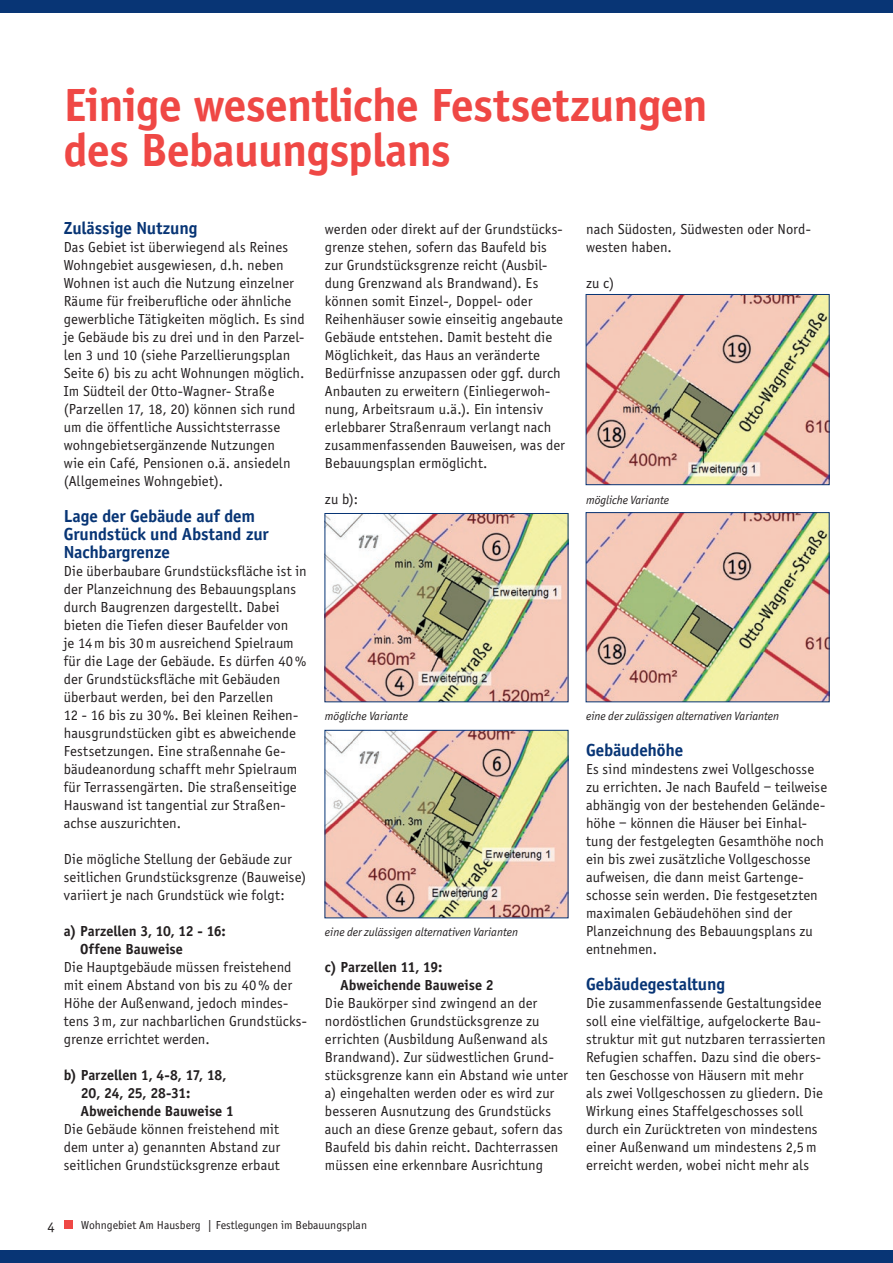
<style>
.page{position:relative;width:893px;height:1263px;background:#fff}
.page>*{position:absolute;margin:0;border:0;box-sizing:border-box;transform-origin:0 0}
.Head_1{font:700 48px "Officina Sans";letter-spacing:-.01em;color:#ef4845}
.Head_2{font:700 18px/18px "Officina Sans";letter-spacing:-.005em;color:#083575}
.Copy{font:15px/18px "Officina Sans";letter-spacing:.005em;color:#231f20}
.Copy-2{font:700 15px/18px "Officina Sans";color:#231f20}
.BU{font:italic 12px "Officina Sans ITC Std";color:#231f20}
.t1{font:12px "Officina Sans";color:#231f20}
</style>
<div class="page">
<div style="left:0;top:0;width:893px;height:13px;background:#083575"></div>
<div style="left:0;top:1250px;width:893px;height:13px;background:#083575"></div>
<img style="left:327px;top:515px;width:239px;height:185px">
<div style="left:325px;top:513px;width:243px;height:189px;border:1px solid #083575"></div>
<img style="left:588px;top:296px;width:239px;height:187px">
<div style="left:586px;top:294px;width:243px;height:191px;border:1px solid #083575"></div>
<img style="left:588px;top:514px;width:239px;height:186px">
<div style="left:586px;top:512px;width:243px;height:190px;border:1px solid #083575"></div>
<img style="left:327px;top:732px;width:239px;height:184px">
<div style="left:325px;top:730px;width:243px;height:188px;border:1px solid #083575"></div>
<div style="left:64px;top:1220px;width:8px;height:9px;background:#ef4845"></div>
<p class="Head_1" style="left:64px;top:76px;width:645px">Einige wesentliche Festsetzungen</p>
<p class="Head_1" style="left:64px;top:121px;width:388px">des Bebauungsplans</p>
<p class="Head_2" style="left:64px;top:219px;width:135px">Zulässige Nutzung</p>
<p class="Copy" style="left:64px;top:238px;width:243px">Das Gebiet ist überwiegend als Reines Wohngebiet ausgewiesen, d.h. neben Wohnen ist auch die Nutzung einzelner Räume für freiberufliche oder ähnliche gewerbliche Tätigkeiten möglich. Es sind je Gebäude bis zu drei und in den Parzel&shy;len 3 und 10 (siehe Parzellierungsplan Seite 6) bis zu acht Wohnungen möglich.<br>Im Südteil der Otto-Wagner- Straße (Parzellen 17, 18, 20) können sich rund um die öffentliche Aussichtsterrasse wohngebietsergänzende Nutzungen<br>wie ein Café, Pensionen o.ä. ansiedeln (Allgemeines Wohngebiet).</p>
<p class="Head_2" style="left:64px;top:507px;width:206px">Lage der Gebäude auf dem<br>Grundstück und Abstand zur<br>Nachbargrenze</p>
<p class="Copy" style="left:64px;top:562px;width:244px">Die überbaubare Grundstücksfläche ist in der Planzeichnung des Bebauungsplans durch Baugrenzen dargestellt. Dabei bieten die Tiefen dieser Baufelder von<br>je 14m bis 30m ausreichend Spielraum für die Lage der Gebäude. Es dürfen 40% der Grundstücksfläche mit Gebäuden überbaut werden, bei den Parzellen<br>12 - 16 bis zu 30%. Bei kleinen Reihen&shy;hausgrundstücken gibt es abweichende Festsetzungen. Eine straßennahe Ge&shy;bäudeanordung schafft mehr Spielraum für Terrassengärten. Die straßenseitige Hauswand ist tangential zur Straßen&shy;achse auszurichten.</p>
<p class="Copy" style="left:64px;top:850px;width:244px">Die mögliche Stellung der Gebäude zur seitlichen Grundstücksgrenze (Bauweise) variiert je nach Grundstück wie folgt:</p>
<p class="Copy-2" style="left:80px;top:922px;width:147px;text-indent:-16px">a) Parzellen 3, 10, 12 - 16:<br>Offene Bauweise</p>
<p class="Copy" style="left:64px;top:958px;width:245px">Die Hauptgebäude müssen freistehend mit einem Abstand von bis zu 40% der Höhe der Außenwand, jedoch mindes&shy;tens 3m, zur nachbarlichen Grundstücks&shy;grenze errichtet werden.</p>
<p class="Copy-2" style="left:81px;top:1066px;width:155px;text-indent:-17px">b) Parzellen 1, 4-8, 17, 18,<br>20, 24, 25, 28-31:<br>Abweichende Bauweise 1</p>
<p class="Copy" style="left:64px;top:1120px;width:218px;text-align:justify">Die Gebäude können freistehend mit dem unter a) genannten Abstand zur seitlichen Grundstücksgrenze erbaut</p>
<p class="Copy" style="left:325px;top:220px;width:242px">werden oder direkt auf der Grundstücks&shy;grenze stehen, sofern das Baufeld bis zur Grundstücksgrenze reicht (Ausbil&shy;dung Grenzwand als Brandwand). Es können somit Einzel-, Doppel- oder Reihenhäuser sowie einseitig angebaute Gebäude entstehen. Damit besteht die Möglichkeit, das Haus an veränderte Bedürfnisse anzupassen oder ggf. durch Anbauten zu erweitern (Einliegerwoh&shy;nung, Arbeitsraum u.ä.). Ein intensiv erlebbarer Straßenraum verlangt nach zusammenfassenden Bauweisen, was der Bebauungsplan ermöglicht.</p>
<p class="Copy" style="left:325px;top:490px;width:35px">zu b):</p>
<p class="Copy" style="left:586px;top:220px;width:226px">nach Südosten, Südwesten oder Nord&shy;westen haben.</p>
<p class="Copy" style="left:586px;top:274px;width:30px">zu c)</p>
<p class="BU" style="left:586px;top:493px;width:85px">mögliche Variante</p>
<p class="BU" style="left:325px;top:709px;width:85px">mögliche Variante</p>
<p class="BU" style="left:325px;top:925px;width:195px">eine der zulässigen alternativen Varianten</p>
<p class="Copy-2" style="left:341px;top:958px;width:155px;text-indent:-16px">c) Parzellen 11, 19:<br>Abweichende Bauweise 2</p>
<p class="Copy" style="left:325px;top:994px;width:245px">Die Baukörper sind zwingend an der nordöstlichen Grundstücksgrenze zu errichten (Ausbildung Außenwand als Brandwand). Zur südwestlichen Grund&shy;stücksgrenze kann ein Abstand wie unter a) eingehalten werden oder es wird zur besseren Ausnutzung des Grundstücks auch an diese Grenze gebaut, sofern das Baufeld bis dahin reicht. Dachterrassen müssen eine erkennbare Ausrichtung</p>
<p class="BU" style="left:586px;top:709px;width:195px">eine der zulässigen alternativen Varianten</p>
<p class="Head_2" style="left:586px;top:741px;width:99px">Gebäudehöhe</p>
<p class="Copy" style="left:586px;top:760px;width:243px">Es sind mindestens zwei Vollgeschosse zu errichten. Je nach Baufeld – teilweise abhängig von der bestehenden Gelände&shy;höhe – können die Häuser bei Einhal&shy;tung der festgelegten Gesamthöhe noch ein bis zwei zusätzliche Vollgeschosse aufweisen, die dann meist Gartenge&shy;schosse sein werden. Die festgesetzten maximalen Gebäudehöhen sind der Planzeichnung des Bebauungsplans zu entnehmen.</p>
<p class="Head_2" style="left:586px;top:975px;width:141px">Gebäudegestaltung</p>
<p class="Copy" style="left:586px;top:994px;width:241px">Die zusammenfassende Gestaltungsidee soll eine vielfältige, aufgelockerte Bau&shy;struktur mit gut nutzbaren terrassierten Refugien schaffen. Dazu sind die obers&shy;ten Geschosse von Häusern mit mehr<br>als zwei Vollgeschossen zu gliedern. Die Wirkung eines Staffelgeschosses soll durch ein Zurücktreten von mindestens einer Außenwand um mindestens 2,5m erreicht werden, wobei nicht mehr als</p>
<p class="Copy" style="left:47px;top:1218px;width:9px">4</p>
<p class="t1" style="left:81px;top:1219px;width:287px">Wohngebiet Am Hausberg | Festlegungen im Bebauungsplan</p>
</div>
